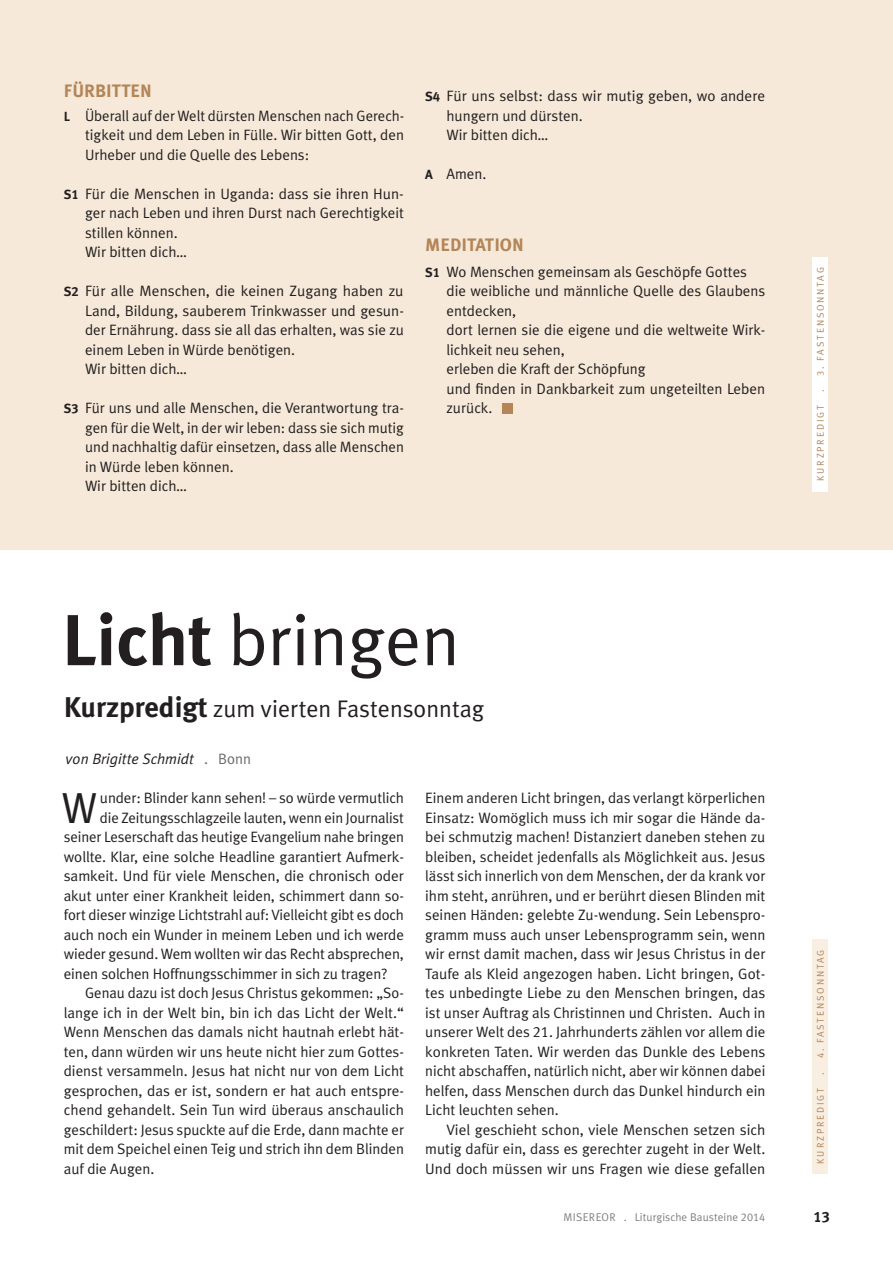
<style>
.page{position:relative;width:893px;height:1263px;background:#fff}
.page>*{position:absolute;margin:0;border:0;box-sizing:border-box;transform-origin:0 0}
.t1{font:72px "Meta Plus Normal";color:#231f20}
.t2{font:43.5px "Meta Plus Normal";color:#231f20}
.t3{font:24px "Meta Plus Normal";color:#231f20}
.t4{font:700 18px "Meta Plus";color:#b38557}
.t5{font:15px/19.5px "Meta Plus Normal";color:#231f20}
.t6{font:italic 15px "Meta Plus Normal";color:#231f20}
.t7{font:15px "Meta Plus Bold Caps";color:#231f20}
.t8{font:11.25px "Meta Plus Normal";letter-spacing:.01em;color:#808080}
.t9{font:9.75px "Meta Plus Normal";letter-spacing:.18em;color:#b38557}
.s1{font-family:"Meta Plus";font-weight:700;font-size:13.2px}
.s2{font-family:"Meta Plus Bold Caps";font-size:13.2px}
.s3{font-family:"Meta Plus";font-weight:700}
.s4{font-family:"Meta Plus";font-weight:700;font-size:28.5px}
.s5{font-style:normal;color:#6b6b6b}
.s6{font-family:"Meta Plus Normal Caps"}
</style>
<div class="page">
<div style="left:0;top:0;width:893px;height:550px;background:#f6e9d9"></div>
<div style="left:502px;top:403px;width:11px;height:11px;background:#b38557"></div>
<div style="left:812px;top:940px;width:16px;height:234px;background:#f8eee2"></div>
<div style="left:812px;top:257px;width:16px;height:234px;background:#fff"></div>
<p class="t4" style="left:64px;top:83px;width:90px">FÜRBITTEN</p>
<p class="t5" style="left:85px;top:107px;width:321px;text-align:justify;text-indent:-21px"><span class="s1">L</span> Überall auf der Welt dürsten Menschen nach Gerech&shy;tigkeit und dem Leben in Fülle. Wir bitten Gott, den Urheber und die Quelle des Lebens:</p>
<p class="t5" style="left:85px;top:185px;width:320px;text-indent:-21px"><span class="s1">S</span><span class="s2">1</span> Für die Menschen in Uganda: dass sie ihren Hun&shy;ger nach Leben und ihren Durst nach Gerechtigkeit stillen können.<br>Wir bitten dich…</p>
<p class="t5" style="left:85px;top:282px;width:320px;text-indent:-21px"><span class="s1">S</span><span class="s2">2</span> Für alle Menschen, die keinen Zugang haben zu Land, Bildung, sauberem Trinkwasser und gesun&shy;der Ernährung. dass sie all das erhalten, was sie zu einem Leben in Würde benötigen.<br>Wir bitten dich…</p>
<p class="t5" style="left:85px;top:399px;width:320px;text-indent:-21px"><span class="s1">S</span><span class="s2">3</span> Für uns und alle Menschen, die Verantwortung tra&shy;gen für die Welt, in der wir leben: dass sie sich mutig und nachhaltig dafür einsetzen, dass alle Menschen in Würde leben können.<br>Wir bitten dich…</p>
<p class="t5" style="left:446px;top:87px;width:320px;text-indent:-21px"><span class="s1">S</span><span class="s2">4</span> Für uns selbst: dass wir mutig geben, wo andere hungern und dürsten.<br>Wir bitten dich…</p>
<p class="t5" style="left:425px;top:165px;width:63px"><span class="s1">A</span> Amen.</p>
<p class="t4" style="left:425px;top:238px;width:100px">MEDITATION</p>
<p class="t5" style="left:446px;top:263px;width:320px;text-indent:-21px"><span class="s1">S</span><span class="s2">1</span> Wo Menschen gemeinsam als Geschöpfe Gottes die weibliche und männliche Quelle des Glaubens entdecken,<br>dort lernen sie die eigene und die weltweite Wirk&shy;lichkeit neu sehen,<br>erleben die Kraft der Schöpfung<br>und finden in Dankbarkeit zum ungeteilten Leben zurück.</p>
<h1 class="t1" style="left:62px;top:613px;width:399px"><span class="s3">Licht</span> bringen</h1>
<h3 class="t3" style="left:64px;top:699px;width:422px"><span class="s4">Kurzpredigt</span> zum vierten Fastensonntag</h3>
<p class="t6" style="left:66px;top:753px;width:187px">von Brigitte Schmidt <span class="s5">. Bonn</span></p>
<p class="t5" style="left:100px;top:789px;width:306px">under: Blinder kann sehen! – so würde vermutlich</p>
<p class="t5" style="left:100px;top:809px;width:306px">die Zeitungsschlagzeile lauten, wenn ein Journalist</p>
<p class="t5" style="left:64px;top:828px;width:342px">seiner Leserschaft das heutige Evangelium nahe bringen</p>
<p class="t5" style="left:64px;top:848px;width:342px">wollte. Klar, eine solche Headline garantiert Aufmerk-</p>
<p class="t5" style="left:64px;top:867px;width:342px">samkeit. Und für viele Menschen, die chronisch oder</p>
<p class="t5" style="left:64px;top:887px;width:342px">akut unter einer Krankheit leiden, schimmert dann so-</p>
<p class="t5" style="left:64px;top:906px;width:342px">fort dieser winzige Lichtstrahl auf: Vielleicht gibt es doch</p>
<p class="t5" style="left:64px;top:926px;width:342px">auch noch ein Wunder in meinem Leben und ich werde</p>
<p class="t5" style="left:64px;top:945px;width:342px">wieder gesund. Wem wollten wir das Recht absprechen,</p>
<p class="t5" style="left:64px;top:965px;width:325px">einen solchen Hoffnungsschimmer in sich zu tragen?</p>
<p class="t5" style="left:85px;top:984px;width:320px">Genau dazu ist doch Jesus Christus gekommen: „So-</p>
<p class="t5" style="left:64px;top:1004px;width:342px">lange ich in der Welt bin, bin ich das Licht der Welt.“</p>
<p class="t5" style="left:64px;top:1023px;width:342px">Wenn Menschen das damals nicht hautnah erlebt hät-</p>
<p class="t5" style="left:64px;top:1043px;width:342px">ten, dann würden wir uns heute nicht hier zum Gottes-</p>
<p class="t5" style="left:64px;top:1062px;width:342px">dienst versammeln. Jesus hat nicht nur von dem Licht</p>
<p class="t5" style="left:64px;top:1082px;width:342px">gesprochen, das er ist, sondern er hat auch entspre-</p>
<p class="t5" style="left:64px;top:1101px;width:342px">chend gehandelt. Sein Tun wird überaus anschaulich</p>
<p class="t5" style="left:64px;top:1121px;width:342px">geschildert: Jesus spuckte auf die Erde, dann machte er</p>
<p class="t5" style="left:64px;top:1140px;width:342px">mit dem Speichel einen Teig und strich ihn dem Blinden</p>
<p class="t5" style="left:64px;top:1160px;width:92px">auf die Augen.</p>
<h2 class="t2" style="left:62px;top:791px;width:37px">W</h2>
<p class="t5" style="left:425px;top:789px;width:342px;text-align:justify">Einem anderen Licht bringen, das verlangt körperlichen Einsatz: Womöglich muss ich mir sogar die Hände da&shy;bei schmutzig machen! Distanziert daneben stehen zu bleiben, scheidet jedenfalls als Möglichkeit aus. Jesus lässt sich innerlich von dem Menschen, der da krank vor ihm steht, anrühren, und er berührt diesen Blinden mit seinen Händen: gelebte Zu-wendung. Sein Lebenspro&shy;gramm muss auch unser Lebensprogramm sein, wenn wir ernst damit machen, dass wir Jesus Christus in der Taufe als Kleid angezogen haben. Licht bringen, Got&shy;tes unbedingte Liebe zu den Menschen bringen, das ist unser Auftrag als Christinnen und Christen. Auch in unserer Welt des <span class="s6">21</span>. Jahrhunderts zählen vor allem die konkreten Taten. Wir werden das Dunkle des Lebens nicht abschaffen, natürlich nicht, aber wir können dabei helfen, dass Menschen durch das Dunkel hindurch ein Licht leuchten sehen.</p>
<p class="t5" style="left:425px;top:1121px;width:342px;text-align:justify;text-indent:21px">Viel geschieht schon, viele Menschen setzen sich mutig dafür ein, dass es gerechter zugeht in der Welt.<br>Und doch müssen wir uns Fragen wie diese gefallen</p>
<p class="t9" style="left:817px;top:376px;width:110px;rotate:-90deg"><span class="s6">3</span>. FASTENSONNTAG</p>
<p class="t9" style="left:817px;top:392px;width:4px;rotate:-90deg">.</p>
<p class="t9" style="left:817px;top:481px;width:77px;rotate:-90deg">KURZPREDIGT</p>
<p class="t9" style="left:817px;top:1058px;width:110px;rotate:-90deg"><span class="s6">4</span>. FASTENSONNTAG</p>
<p class="t9" style="left:817px;top:1074px;width:4px;rotate:-90deg">.</p>
<p class="t9" style="left:817px;top:1163px;width:77px;rotate:-90deg">KURZPREDIGT</p>
<p class="t8" style="left:564px;top:1213px;width:203px">MISEREOR . Liturgische Bausteine <span class="s6">2014</span></p>
<p class="t7" style="left:813px;top:1207px;width:18px">13</p>
</div>
